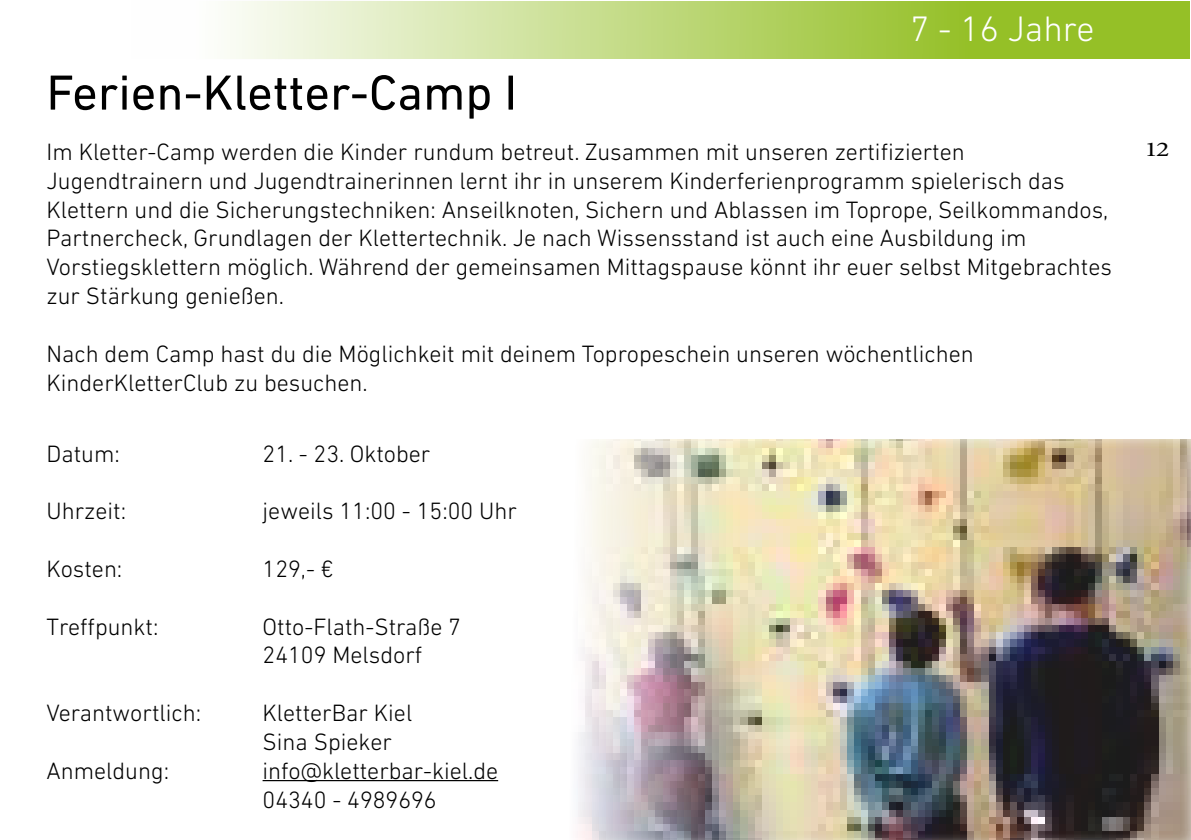
<style>
.page{position:relative;width:1191px;height:840px;background:#fff}
.page>*{position:absolute;margin:0;border:0;box-sizing:border-box;transform-origin:0 0}
.t1{font:50px "DIN Next LT Pro";color:#000}
.t2{font:300 36px "DIN Next LT Pro";color:#fff}
.t3{font:300 24px/28.8px "DIN Next LT Pro";color:#000}
.t4{font:21px "Minion Pro";color:#000;scale:1.33 1}
</style>
<div class="page">
<hr style="left:262px;top:779px;width:236px;height:1px;background:#000">
<svg style="left:227px;top:1px;width:963px;height:58px"></svg>
<div style="left:526px;top:438px;width:665px;height:401px;background:#fff;opacity:.75"></div>
<h2 class="t2" style="left:910px;top:8px;width:186px">7 - 16 Jahre</h2>
<h1 class="t1" style="left:46px;top:64px;width:472px">Ferien-Kletter-Camp I</h1>
<p class="t3" style="left:46px;top:137px;width:1067px">Im Kletter-Camp werden die Kinder rundum betreut. Zusammen mit unseren zertifizierten Jugendtrainern und Jugendtrainerinnen lernt ihr in unserem Kinderferienprogramm spielerisch das Klettern und die Sicherungstechniken: Anseilknoten, Sichern und Ablassen im Toprope, Seilkommandos, Partnercheck, Grundlagen der Klettertechnik. Je nach Wissensstand ist auch eine Ausbildung im Vorstiegsklettern möglich. Während der gemeinsamen Mittagspause könnt ihr euer selbst Mitgebrachtes zur Stärkung genießen.</p>
<p class="t3" style="left:46px;top:339px;width:928px">Nach dem Camp hast du die Möglichkeit mit deinem Topropeschein unseren wöchentlichen<br>KinderKletterClub zu besuchen.</p>
<p class="t3" style="left:46px;top:438px;width:75px">Datum:</p>
<p class="t3" style="left:262px;top:438px;width:169px">21. - 23. Oktober</p>
<p class="t3" style="left:46px;top:496px;width:81px">Uhrzeit:</p>
<p class="t3" style="left:262px;top:496px;width:256px">jeweils 11:00 - 15:00 Uhr</p>
<p class="t3" style="left:46px;top:554px;width:77px">Kosten:</p>
<p class="t3" style="left:262px;top:554px;width:73px">129,- €</p>
<p class="t3" style="left:46px;top:611px;width:113px">Treffpunkt:</p>
<p class="t3" style="left:262px;top:611px;width:200px">Otto-Flath-Straße 7<br>24109 Melsdorf</p>
<p class="t3" style="left:46px;top:698px;width:156px">Verantwortlich:</p>
<p class="t3" style="left:262px;top:698px;width:151px">KletterBar Kiel<br>Sina Spieker</p>
<p class="t3" style="left:46px;top:755px;width:124px">Anmeldung:</p>
<p class="t3" style="left:262px;top:755px;width:237px">info@kletterbar-kiel.de<br>04340 - 4989696</p>
<p class="t4" style="left:1146px;top:135px;width:18px">12</p>
</div>
